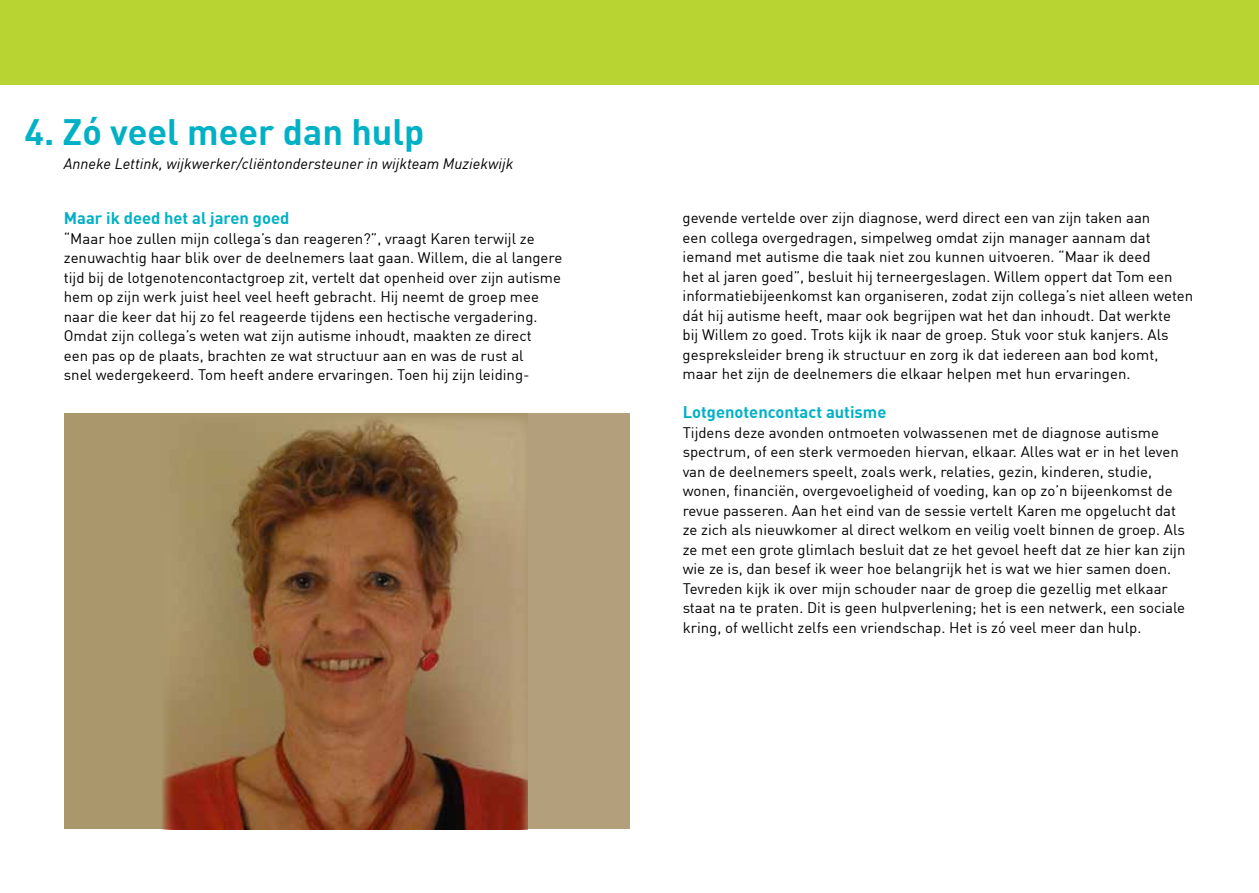
<style>
.page{position:relative;width:1259px;height:893px;background:#fff}
.page>*{position:absolute;margin:0;border:0;box-sizing:border-box;transform-origin:0 0}
.t1{font:700 36px "DIN";color:#00b1c5}
.t2{font:700 16.5px "DIN";color:#00b1c5}
.t3{font:15px/19.5px "DIN";color:#000}
.t4{font:italic 15px "DIN";color:#000}
</style>
<div class="page">
<div style="left:0;top:0;width:1259px;height:85px;background:#b7d433"></div>
<div style="left:527px;top:414px;width:102px;height:415px;background:#b39f7c"></div>
<div style="left:64px;top:414px;width:463px;height:415px;background:#aa976c"></div>
<img style="left:162px;top:419px;width:365px;height:410px">
<h1 class="t1" style="left:24px;top:108px;width:401px">4. Zó veel meer dan hulp</h1>
<p class="t4" style="left:64px;top:154px;width:451px">Anneke Lettink, wijkwerker/cliëntondersteuner in wijkteam Muziekwijk</p>
<p class="t2" style="left:64px;top:208px;width:227px">Maar ik deed het al jaren goed</p>
<p class="t3" style="left:64px;top:228px;width:500px">“Maar hoe zullen mijn collega’s dan reageren?”, vraagt Karen terwijl ze zenuwachtig haar blik over de deelnemers laat gaan. Willem, die al langere tijd bij de lotgenotencontactgroep zit, vertelt dat openheid over zijn autisme hem op zijn werk juist heel veel heeft gebracht. Hij neemt de groep mee naar die keer dat hij zo fel reageerde tijdens een hectische vergadering.<br>Omdat zijn collega’s weten wat zijn autisme inhoudt, maakten ze direct<br>een pas op de plaats, brachten ze wat structuur aan en was de rust al<br>snel wedergekeerd. Tom heeft andere ervaringen. Toen hij zijn leiding-</p>
<p class="t3" style="left:682px;top:208px;width:512px">gevende vertelde over zijn diagnose, werd direct een van zijn taken aan<br>een collega overgedragen, simpelweg omdat zijn manager aannam dat iemand met autisme die taak niet zou kunnen uitvoeren. “Maar ik deed<br>het al jaren goed”, besluit hij terneergeslagen. Willem oppert dat Tom een informatiebijeenkomst kan organiseren, zodat zijn collega’s niet alleen weten dát hij autisme heeft, maar ook begrijpen wat het dan inhoudt. Dat werkte<br>bij Willem zo goed. Trots kijk ik naar de groep. Stuk voor stuk kanjers. Als gespreksleider breng ik structuur en zorg ik dat iedereen aan bod komt, maar het zijn de deelnemers die elkaar helpen met hun ervaringen.</p>
<p class="t2" style="left:682px;top:402px;width:205px">Lotgenotencontact autisme</p>
<p class="t3" style="left:682px;top:422px;width:504px">Tijdens deze avonden ontmoeten volwassenen met de diagnose autisme spectrum, of een sterk vermoeden hiervan, elkaar. Alles wat er in het leven van de deelnemers speelt, zoals werk, relaties, gezin, kinderen, studie, wonen, financiën, overgevoeligheid of voeding, kan op zo’n bijeenkomst de revue passeren. Aan het eind van de sessie vertelt Karen me opgelucht dat ze zich als nieuwkomer al direct welkom en veilig voelt binnen de groep. Als ze met een grote glimlach besluit dat ze het gevoel heeft dat ze hier kan zijn wie ze is, dan besef ik weer hoe belangrijk het is wat we hier samen doen.<br>Tevreden kijk ik over mijn schouder naar de groep die gezellig met elkaar staat na te praten. Dit is geen hulpverlening; het is een netwerk, een sociale kring, of wellicht zelfs een vriendschap. Het is zó veel meer dan hulp.</p>
</div>
